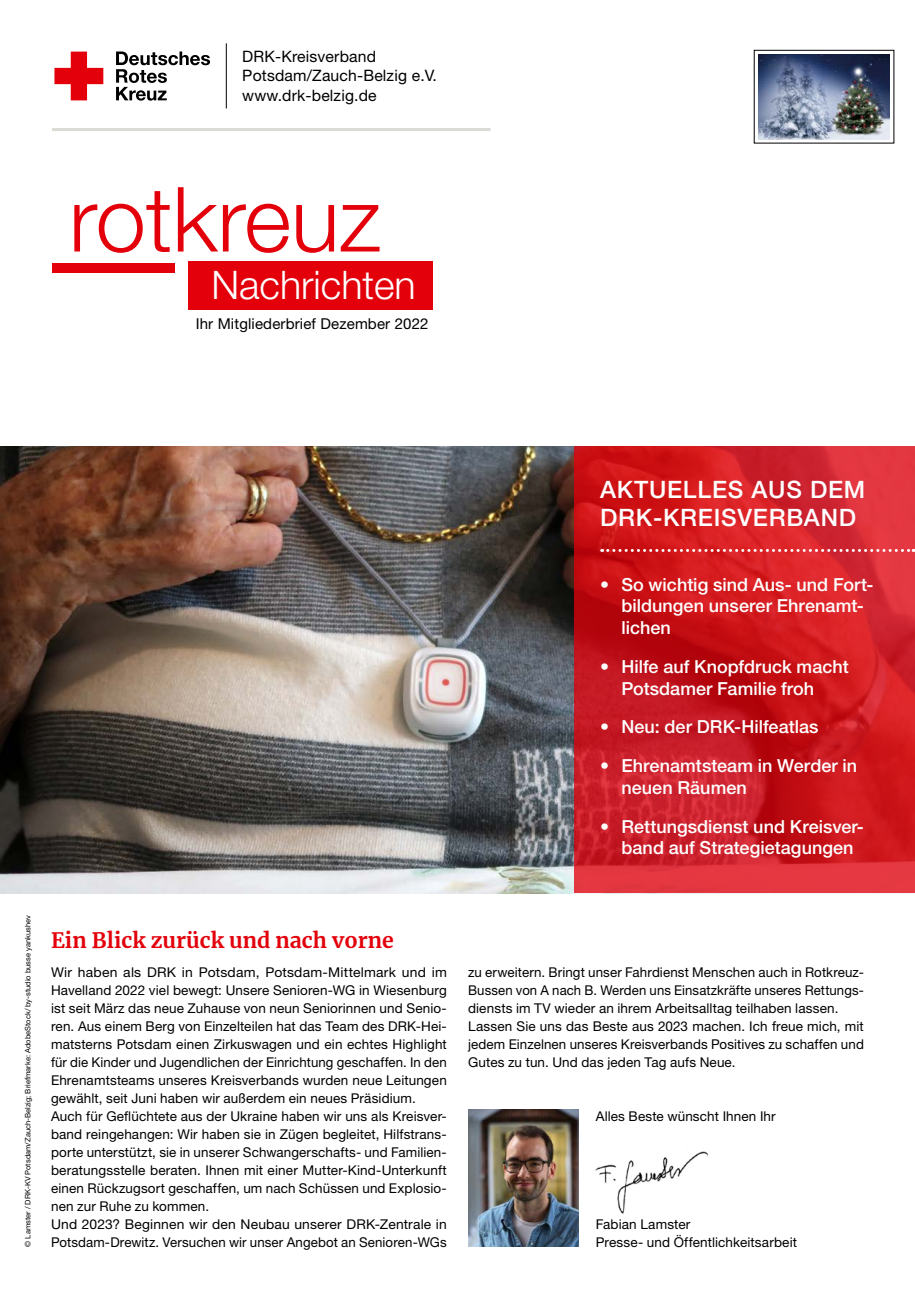
<style>
.page{position:relative;width:915px;height:1297px;background:#fff}
.page>*{position:absolute;margin:0;border:0;box-sizing:border-box;transform-origin:0 0}
.t1{font:300 90px "Helvetica Neue LT Std";color:#e3000b}
.t2{font:300 39.3px "Helvetica Neue LT Pro";color:#fff}
.t3{font:500 24px/28.5px "Helvetica Neue LT Pro";letter-spacing:.03em;color:#fff}
.t4{font:700 21px "Merriweather";color:#e3000b}
.t5{font:500 18px/21.8px "Helvetica Neue LT Pro";color:#fff}
.t6{font:15.75px "Helvetica Neue LT Pro";letter-spacing:.01em;color:#000}
.t7{font:15px "Helvetica Neue LT Pro";letter-spacing:.01em;color:#000}
.MGB_Copy{font:13.5px/18px "Helvetica Neue LT Pro";letter-spacing:.01em;color:#000;text-align:justify}
.MGB_Fotocredits{font:7.5px "Helvetica Neue LT Pro";color:#000}
</style>
<div class="page">
<img style="left:0;top:446px;width:574px;height:447px">
<svg style="left:574px;top:446px;width:340px;height:447px;background:#ce1c24"></svg>
<img style="left:595px;top:1151px;width:113px;height:63px">
<svg style="left:54px;top:52px;width:49px;height:48px"></svg>
<svg style="left:116px;top:52px;width:94px;height:49px"></svg>
<hr style="left:52px;top:128px;width:438px;height:3px;background:#dad9d3">
<hr style="left:226px;top:43px;width:1px;height:65px;background:#000">
<div style="left:188px;top:261px;width:244px;height:49px;background:#e3000b"></div>
<div style="left:52px;top:263px;width:122px;height:9px;background:#e3000b"></div>
<img style="left:468px;top:1109px;width:110px;height:138px">
<div style="left:753px;top:50px;width:140px;height:93px;border:1px solid #000"></div>
<svg style="left:601px;top:549px;width:312px;height:3px"></svg>
<img style="left:758px;top:54px;width:131px;height:85px">
<p class="t6" style="left:242px;top:47px;width:135px">DRK-Kreisverband</p>
<p class="t6" style="left:242px;top:66px;width:196px">Potsdam/Zauch-Belzig e.V.</p>
<p class="t6" style="left:242px;top:85px;width:136px">www.drk-belzig.de</p>
<p class="t1" style="left:69px;top:164px;width:313px">rotkreuz</p>
<p class="t2" style="left:211px;top:261px;width:206px">Nachrichten</p>
<p class="t7" style="left:196px;top:314px;width:234px">Ihr Mitgliederbrief Dezember 2022</p>
<p class="t3" style="left:600px;top:475px;width:266px">AKTUELLES AUS DEM<br>DRK-KREISVERBAND</p>
<p class="t5" style="left:621px;top:573px;width:253px;text-indent:-21px">• So wichtig sind Aus- und Fort&shy;bildungen unserer Ehrenamt&shy;lichen</p>
<p class="t5" style="left:621px;top:655px;width:229px;text-indent:-21px">• Hilfe auf Knopfdruck macht<br>Potsdamer Familie froh</p>
<p class="t5" style="left:600px;top:716px;width:220px">• Neu: der DRK-Hilfeatlas</p>
<p class="t5" style="left:621px;top:755px;width:237px;text-indent:-21px">• Ehrenamtsteam in Werder in neuen Räumen</p>
<p class="t5" style="left:621px;top:815px;width:244px;text-indent:-21px">• Rettungsdienst und Kreisver&shy;band auf Strategietagungen</p>
<p class="MGB_Fotocredits" style="left:23px;top:1247px;width:333px;rotate:-90deg">© Lamster / DRK-KV Potsdam/Zauch-Belzig; Briefmarke: AdobeStock/by-studio busse yankushev</p>
<p class="t4" style="left:51px;top:926px;width:344px">Ein Blick zurück und nach vorne</p>
<p class="MGB_Copy" style="left:51px;top:962px;width:397px">Wir haben als DRK in Potsdam, Potsdam-Mittelmark und im Havelland 2022 viel bewegt: Unsere Senioren-WG in Wiesenburg ist seit März das neue Zuhause von neun Seniorinnen und Senio&shy;ren. Aus einem Berg von Einzelteilen hat das Team des DRK-Hei&shy;matsterns Potsdam einen Zirkuswagen und ein echtes Highlight für die Kinder und Jugendlichen der Einrichtung geschaffen. In den Ehrenamtsteams unseres Kreisverbands wurden neue Leitungen gewählt, seit Juni haben wir außerdem ein neues Präsidium.</p>
<p class="MGB_Copy" style="left:51px;top:1106px;width:397px">Auch für Geflüchtete aus der Ukraine haben wir uns als Kreisver&shy;band reingehangen: Wir haben sie in Zügen begleitet, Hilfstrans&shy;porte unterstützt, sie in unserer Schwangerschafts- und Familien&shy;beratungsstelle beraten. Ihnen mit einer Mutter-Kind-Unterkunft einen Rückzugsort geschaffen, um nach Schüssen und Explosio&shy;nen zur Ruhe zu kommen.</p>
<p class="MGB_Copy" style="left:51px;top:1214px;width:397px">Und 2023? Beginnen wir den Neubau unserer DRK-Zentrale in<br>Potsdam-Drewitz. Versuchen wir unser Angebot an Senioren-WGs</p>
<p class="MGB_Copy" style="left:468px;top:962px;width:397px">zu erweitern. Bringt unser Fahrdienst Menschen auch in Rotkreuz-Bussen von A nach B. Werden uns Einsatzkräfte unseres Rettungs&shy;diensts im TV wieder an ihrem Arbeitsalltag teilhaben lassen.</p>
<p class="MGB_Copy" style="left:468px;top:1016px;width:397px">Lassen Sie uns das Beste aus 2023 machen. Ich freue mich, mit jedem Einzelnen unseres Kreisverbands Positives zu schaffen und Gutes zu tun. Und das jeden Tag aufs Neue.</p>
<p class="MGB_Copy" style="left:595px;top:1106px;width:181px">Alles Beste wünscht Ihnen Ihr</p>
<p class="MGB_Copy" style="left:595px;top:1214px;width:96px">Fabian Lamster</p>
<p class="MGB_Copy" style="left:595px;top:1232px;width:203px">Presse- und Öffentlichkeitsarbeit</p>
</div>
